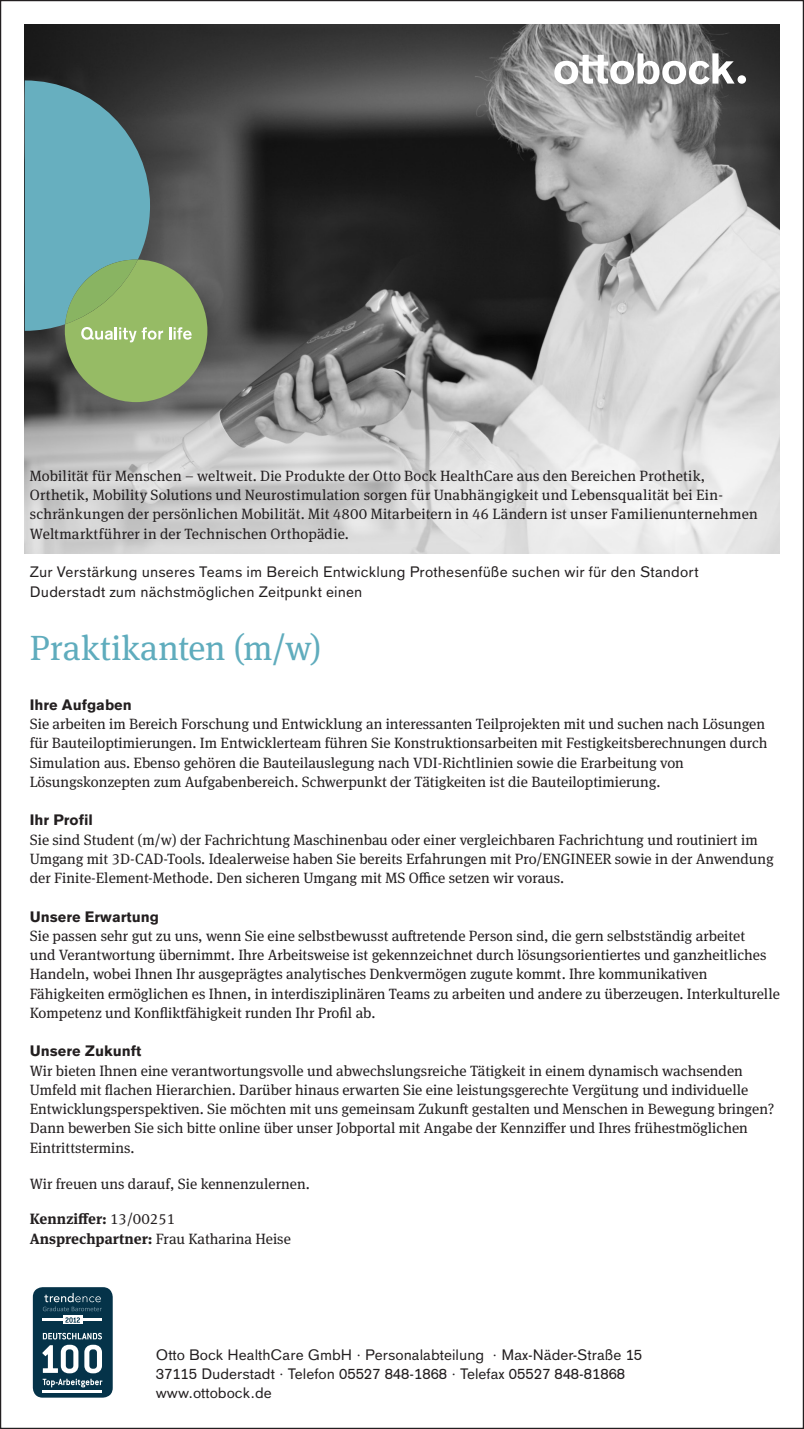
<style>
.page{position:relative;width:804px;height:1429px;background:#fff}
.page>*{position:absolute;margin:0;border:0;box-sizing:border-box;transform-origin:0 0}
.t1{font:35px "OBO Serif";letter-spacing:.005em;color:#5facbd}
.t2{font:14.88px/19.2px "OBO Serif";color:#231f20}
.t3{font:14.88px/19.2px "OBO Sans";color:#231f20}
.t4{font:700 14.88px/19.2px "OBO Serif";color:#231f20}
.t5{font:700 14.88px "OBO Sans";color:#231f20}
.s1{font-weight:400}
</style>
<div class="page">
<img style="left:25px;top:25px;width:754px;height:528px">
<svg style="left:25px;top:80px;width:182px;height:322px;background:#699081"></svg>
<svg style="left:34px;top:1288px;width:78px;height:108px;background:#3a5e6f"></svg>
<div style="left:31px;top:1285px;width:84px;height:114px;border:2px solid #fff;border-radius:11px"></div>
<div style="left:737px;top:75px;width:9px;height:9px;background:#fff;border-radius:50%"></div>
<svg style="left:554px;top:53px;width:180px;height:31px"></svg>
<p class="t2" style="left:30px;top:466px;width:729px">Mobilität für Menschen – weltweit. Die Produkte der Otto Bock HealthCare aus den Bereichen Prothetik, Orthetik, Mobility Solutions und Neurostimulation sorgen für Unabhängigkeit und Lebensqualität bei Ein&shy;schränkungen der persönlichen Mobilität. Mit 4800 Mitarbeitern in 46 Ländern ist unser Familienunternehmen Weltmarktführer in der Technischen Orthopädie.</p>
<p class="t3" style="left:30px;top:562px;width:670px">Zur Verstärkung unseres Teams im Bereich Entwicklung Prothesenfüße suchen wir für den Standort<br>Duderstadt zum nächstmöglichen Zeitpunkt einen</p>
<h1 class="t1" style="left:30px;top:627px;width:293px">Praktikanten (m/w)</h1>
<p class="t5" style="left:30px;top:696px;width:104px">Ihre Aufgaben</p>
<p class="t2" style="left:30px;top:714px;width:739px">Sie arbeiten im Bereich Forschung und Entwicklung an interessanten Teilprojekten mit und suchen nach Lösungen für Bauteiloptimierungen. Im Entwicklerteam führen Sie Konstruktionsarbeiten mit Festigkeitsberechnungen durch Simulation aus. Ebenso gehören die Bauteilauslegung nach VDI-Richtlinien sowie die Erarbeitung von Lösungskonzepten zum Aufgabenbereich. Schwerpunkt der Tätigkeiten ist die Bauteiloptimierung.</p>
<p class="t5" style="left:30px;top:811px;width:65px">Ihr Profil</p>
<p class="t2" style="left:30px;top:830px;width:745px">Sie sind Student (m/w) der Fachrichtung Maschinenbau oder einer vergleichbaren Fachrichtung und routiniert im<br>Umgang mit 3D-CAD-Tools. Idealerweise haben Sie bereits Erfahrungen mit Pro/ENGINEER sowie in der Anwendung der Finite-Element-Methode. Den sicheren Umgang mit MS Office setzen wir voraus.</p>
<p class="t5" style="left:30px;top:908px;width:131px">Unsere Erwartung</p>
<p class="t2" style="left:30px;top:926px;width:751px">Sie passen sehr gut zu uns, wenn Sie eine selbstbewusst auftretende Person sind, die gern selbstständig arbeitet<br>und Verantwortung übernimmt. Ihre Arbeitsweise ist gekennzeichnet durch lösungsorientiertes und ganzheitliches Handeln, wobei Ihnen Ihr ausgeprägtes analytisches Denkvermögen zugute kommt. Ihre kommunikativen Fähigkeiten ermöglichen es Ihnen, in interdisziplinären Teams zu arbeiten und andere zu überzeugen. Interkulturelle Kompetenz und Konfliktfähigkeit runden Ihr Profil ab.</p>
<p class="t5" style="left:30px;top:1042px;width:113px">Unsere Zukunft</p>
<p class="t2" style="left:30px;top:1061px;width:746px">Wir bieten Ihnen eine verantwortungsvolle und abwechslungsreiche Tätigkeit in einem dynamisch wachsenden Umfeld mit flachen Hierarchien. Darüber hinaus erwarten Sie eine leistungsgerechte Vergütung und individuelle Entwicklungsperspektiven. Sie möchten mit uns gemeinsam Zukunft gestalten und Menschen in Bewegung bringen?<br>Dann bewerben Sie sich bitte online über unser Jobportal mit Angabe der Kennziffer und Ihres frühestmöglichen Eintrittstermins.</p>
<p class="t2" style="left:30px;top:1174px;width:281px">Wir freuen uns darauf, Sie kennenzulernen.</p>
<p class="t4" style="left:30px;top:1209px;width:262px">Kennziffer: <span class="s1">13/00251<br></span>Ansprechpartner: <span class="s1">Frau Katharina Heise</span></p>
<p class="t3" style="left:156px;top:1345px;width:488px">Otto Bock HealthCare GmbH · Personalabteilung · Max-Näder-Straße 15<br>37115 Duderstadt · Telefon 05527 848-1868 · Telefax 05527 848-81868 www.ottobock.de</p>
</div>
